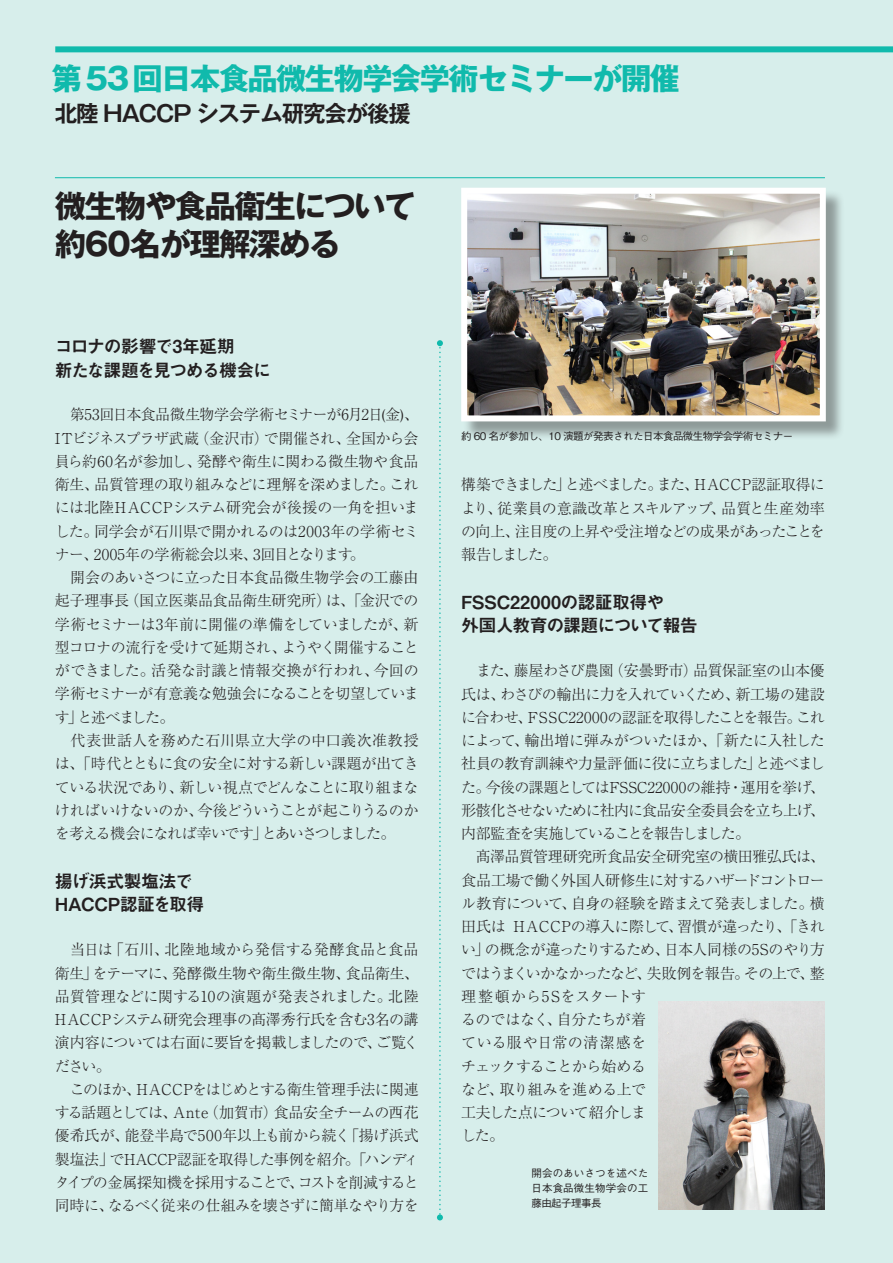
<style>
.page{position:relative;width:893px;height:1263px;background:#d7eeeb}
.page>*{position:absolute;margin:0;border:0;box-sizing:border-box;transform-origin:0 0}
.t1{font:700 31.5px/37.5px "Gothic MB101 Pr 5";letter-spacing:-.05em;color:#231f20}
.t2{font:700 30.3px "Gothic MB101 Pr 5";letter-spacing:-.05em;color:#10baac}
.t3{font:700 22.5px "Gothic MB101 Pr 5 De";letter-spacing:-.05em;color:#231f20}
.t4{font:18px/23.2px "Midashi Go Pr 6 N MB31";letter-spacing:-.05em;color:#231f20}
.t5{font:18px/23.2px "Midashi Go Pr 6 N MB31";letter-spacing:-.075em;color:#231f20}
.t6{font:300 15px/23.2px "P Ryumin Pr 6 N";letter-spacing:-.035em;color:#231f20}
.t7{font:500 10.5px/15px "Gothic BBB Pr 5";letter-spacing:-.05em;color:#231f20;text-align:justify}
</style>
<div class="page">
<img style="left:659px;top:1002px;width:166px;height:208px">
<svg style="left:437px;top:340px;width:6px;height:880px"></svg>
<hr style="left:55px;top:177px;width:770px;height:1px;background:#10baac">
<div style="left:55px;top:46px;width:838px;height:6px;background:#10baac"></div>
<div style="left:463px;top:190px;width:382px;height:250px;background:#231f20;opacity:.4"></div>
<img style="left:468px;top:195px;width:351px;height:219px">
<div style="left:461px;top:188px;width:365px;height:233px;border:6px solid #fff"></div>
<h2 class="t2" style="left:52px;top:54px;width:630px">第53回日本食品微生物学会学術セミナーが開催</h2>
<h3 class="t3" style="left:55px;top:94px;width:358px">北陸 HACCP システム研究会が後援</h3>
<h1 class="t1" style="left:55px;top:185px;width:362px">微生物や食品衛生について約60名が理解深める</h1>
<p class="t5" style="left:55px;top:334px;width:218px">コロナの影響で3年延期<br>新たな課題を見つめる機会に</p>
<p class="t6" style="left:55px;top:402px;width:365px">　第53回日本食品微生物学会学術セミナーが6月2日(金)、<br>ITビジネスプラザ武蔵（金沢市）で開催され、全国から会員ら約60名が参加し、発酵や衛生に関わる微生物や食品衛生、品質管理の取り組みなどに理解を深めました。これには北陸HACCPシステム研究会が後援の一角を担いました。同学会が石川県で開かれるのは2003年の学術セミナー、2005年の学術総会以来、3回目となります。<br>　開会のあいさつに立った日本食品微生物学会の工藤由起子理事長（国立医薬品食品衛生研究所）は、「金沢での学術セミナーは3年前に開催の準備をしていましたが、新型コロナの流行を受けて延期され、ようやく開催することができました。活発な討議と情報交換が行われ、今回の学術セミナーが有意義な勉強会になることを切望しています」と述べました。<br>　代表世話人を務めた石川県立大学の中口義次准教授は、「時代とともに食の安全に対する新しい課題が出てきている状況であり、新しい視点でどんなことに取り組まなければいけないのか、今後どういうことが起こりうるのかを考える機会になれば幸いです」とあいさつしました。</p>
<p class="t4" style="left:55px;top:869px;width:151px">揚げ浜式製塩法で<br>HACCP認証を取得</p>
<p class="t6" style="left:55px;top:937px;width:365px">　当日は「石川、北陸地域から発信する発酵食品と食品衛生」をテーマに、発酵微生物や衛生微生物、食品衛生、品質管理などに関する10の演題が発表されました。北陸<br>HACCPシステム研究会理事の髙澤秀行氏を含む3名の講演内容については右面に要旨を掲載しましたので、ご覧ください。<br>　このほか、HACCPをはじめとする衛生管理手法に関連する話題としては、Ante（加賀市）食品安全チームの西花優希氏が、能登半島で500年以上も前から続く「揚げ浜式製塩法」でHACCP認証を取得した事例を紹介。「ハンディタイプの金属探知機を採用することで、コストを削減すると同時に、なるべく従来の仕組みを壊さずに簡単なやり方を</p>
<p class="t7" style="left:461px;top:427px;width:334px">約 60 名が参加し、10 演題が発表された日本食品微生物学会学術セミナー</p>
<p class="t6" style="left:461px;top:472px;width:365px;text-align:justify">構築できました」と述べました。また、HACCP認証取得により、従業員の意識改革とスキルアップ、品質と生産効率の向上、注目度の上昇や受注増などの成果があったことを報告しました。</p>
<p class="t4" style="left:461px;top:590px;width:238px">FSSC22000の認証取得や<br>外国人教育の課題について報告</p>
<p class="t6" style="left:461px;top:658px;width:365px">　また、藤屋わさび農園（安曇野市）品質保証室の山本優氏は、わさびの輸出に力を入れていくため、新工場の建設に合わせ、FSSC22000の認証を取得したことを報告。これによって、輸出増に弾みがついたほか、「新たに入社した社員の教育訓練や力量評価に役に立ちました」と述べました。今後の課題としてはFSSC22000の維持・運用を挙げ、形骸化させないために社内に食品安全委員会を立ち上げ、内部監査を実施していることを報告しました。<br>　髙澤品質管理研究所食品安全研究室の横田雅弘氏は、食品工場で働く外国人研修生に対するハザードコントロール教育について、自身の経験を踏まえて発表しました。横田氏は HACCPの導入に際して、習慣が違ったり、「きれい」の概念が違ったりするため、日本人同様の5Sのやり方ではうまくいかなかったなど、失敗例を報告。その上で、整理整頓から5Sをスタートす<br>るのではなく、自分たちが着<br>ている服や日常の清潔感を<br>チェックすることから始める<br>など、取り組みを進める上で<br>工夫した点について紹介しま<br>した。</p>
<p class="t7" style="left:531px;top:1164px;width:118px">開会のあいさつを述べた日本食品微生物学会の工藤由起子理事長</p>
</div>
